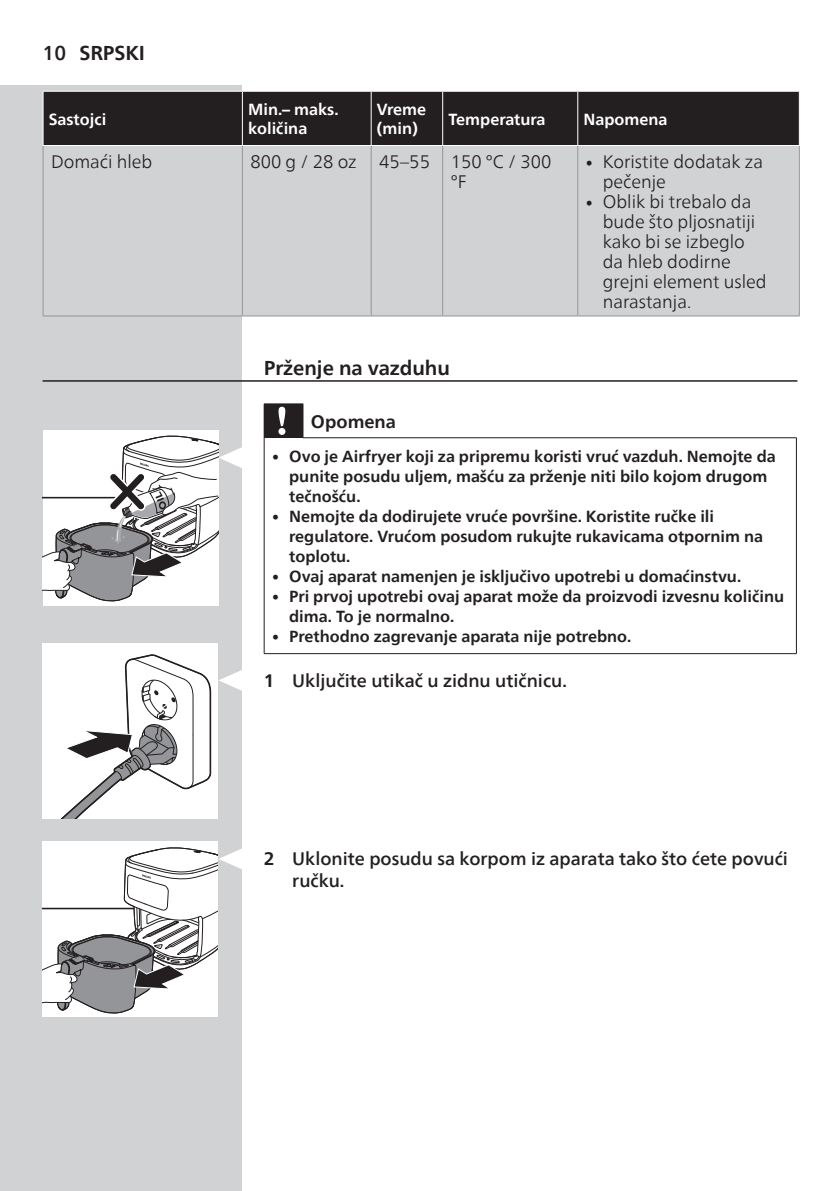
<style>
.page{position:relative;width:840px;height:1191px;background:#fff}
.page>*{position:absolute;margin:0;border:0;box-sizing:border-box;transform-origin:0 0}
.heading-title-paragr{font:700 20px "Neue Frutiger World";color:#231f20}
.dfutable{font:300 18px/20px "Neue Frutiger World";color:#231f20}
.t1{font:500 18px/21.6px "Neue Frutiger World";color:#231f20}
.cautions-caption-par{font:700 18px "Neue Frutiger World";color:#231f20}
.t2{font:700 16px/20px "Neue Frutiger World";color:#231f20}
.dfutable_header{font:700 16px/19.2px "Neue Frutiger World";color:#fff}
.s1{font-weight:500}
.s2{font-size:14.2px}
.s3{font-weight:300;font-size:14.2px}
.s4{font-weight:700}
</style>
<div class="page">
<div style="left:0;top:85px;width:241px;height:1106px;background:#d1d2d4"></div>
<hr style="left:43px;top:380px;width:754px;height:2px;background:#231f20">
<div style="left:44px;top:92px;width:754px;height:53px;background:#231f20"></div>
<div style="left:241px;top:146px;width:557px;height:169px;background:#d1d2d4"></div>
<hr style="left:370px;top:92px;width:1px;height:53px;background:#fff">
<hr style="left:442px;top:92px;width:1px;height:53px;background:#fff">
<hr style="left:577px;top:92px;width:1px;height:53px;background:#fff">
<hr style="left:43px;top:146px;width:1px;height:169px;background:#939598">
<hr style="left:242px;top:146px;width:1px;height:169px;background:#939598">
<hr style="left:370px;top:146px;width:1px;height:169px;background:#939598">
<hr style="left:442px;top:146px;width:1px;height:169px;background:#939598">
<hr style="left:577px;top:146px;width:1px;height:169px;background:#939598">
<hr style="left:798px;top:146px;width:1px;height:169px;background:#939598">
<hr style="left:43px;top:315px;width:199px;height:1px;background:#939598">
<hr style="left:242px;top:315px;width:129px;height:1px;background:#939598">
<hr style="left:371px;top:315px;width:71px;height:1px;background:#939598">
<hr style="left:442px;top:315px;width:135px;height:1px;background:#939598">
<hr style="left:577px;top:315px;width:222px;height:1px;background:#939598">
<hr style="left:43px;top:91px;width:199px;height:1px;background:#fff">
<hr style="left:43px;top:92px;width:1px;height:53px;background:#fff">
<hr style="left:242px;top:92px;width:1px;height:53px;background:#fff">
<hr style="left:43px;top:145px;width:199px;height:1px;background:#fff">
<div style="left:264px;top:404px;width:39px;height:34px;background:#231f20"></div>
<hr style="left:264px;top:403px;width:39px;height:1px;background:#231f20">
<hr style="left:795px;top:438px;width:1px;height:215px;background:#231f20">
<hr style="left:264px;top:438px;width:1px;height:215px;background:#231f20">
<hr style="left:264px;top:653px;width:39px;height:1px;background:#231f20">
<hr style="left:303px;top:653px;width:493px;height:1px;background:#231f20">
<hr style="left:302px;top:437px;width:494px;height:1px;background:#231f20">
<svg style="left:278px;top:407px;width:7px;height:28px"></svg>
<div style="left:43px;top:430px;width:175px;height:175px;background:#fff"></div>
<svg style="left:43px;top:435px;width:199px;height:170px"></svg>
<svg style="left:219px;top:669px;width:23px;height:22px"></svg>
<div style="left:43px;top:643px;width:175px;height:175px;background:#fff"></div>
<svg style="left:61px;top:654px;width:151px;height:164px"></svg>
<div style="left:43px;top:841px;width:175px;height:176px;background:#fff"></div>
<svg style="left:43px;top:846px;width:199px;height:171px"></svg>
<p class="heading-title-paragr" style="left:43px;top:35px;width:104px"><span class="s1">10</span> SRPSKI</p>
<p class="dfutable_header" style="left:49px;top:109px;width:59px">Sastojci</p>
<p class="dfutable_header" style="left:248px;top:99px;width:92px">Min.– maks. količina</p>
<p class="dfutable_header" style="left:376px;top:99px;width:51px">Vreme</p>
<p class="dfutable_header" style="left:376px;top:119px;width:43px">(min)</p>
<p class="dfutable_header" style="left:448px;top:109px;width:99px">Temperatura</p>
<p class="dfutable_header" style="left:583px;top:109px;width:85px">Napomena</p>
<p class="dfutable" style="left:51px;top:152px;width:103px">Domaći hleb</p>
<p class="dfutable" style="left:250px;top:152px;width:108px">800 g / 28 oz</p>
<p class="dfutable" style="left:379px;top:152px;width:52px">45–55</p>
<p class="dfutable" style="left:450px;top:152px;width:102px">150 °C / 300 °F</p>
<p class="dfutable" style="left:602px;top:152px;width:162px;text-indent:-17px"><span class="s2">•</span> Koristite dodatak za pečenje</p>
<p class="dfutable" style="left:602px;top:192px;width:165px;text-indent:-17px"><span class="s2">•</span> Oblik bi trebalo da bude što pljosnatiji kako bi se izbeglo da hleb dodirne grejni element usled narastanja.</p>
<p class="heading-title-paragr" style="left:264px;top:350px;width:187px">Prženje na vazduhu</p>
<p class="cautions-caption-par" style="left:311px;top:405px;width:86px">Opomena</p>
<p class="t2" style="left:289px;top:446px;width:487px;text-indent:-17px"><span class="s3">•</span> Ovo je Airfryer koji za pripremu koristi vruć vazduh. Nemojte da punite posudu uljem, mašću za prženje niti bilo kojom drugom tečnošću.</p>
<p class="t2" style="left:289px;top:506px;width:475px;text-indent:-17px"><span class="s3">•</span> Nemojte da dodirujete vruće površine. Koristite ručke ili regulatore. Vrućom posudom rukujte rukavicama otpornim na toplotu.</p>
<p class="t2" style="left:272px;top:566px;width:470px"><span class="s3">•</span> Ovaj aparat namenjen je isključivo upotrebi u domaćinstvu.</p>
<p class="t2" style="left:289px;top:586px;width:496px;text-indent:-17px"><span class="s3">•</span> Pri prvoj upotrebi ovaj aparat može da proizvodi izvesnu količinu dima. To je normalno.</p>
<p class="t2" style="left:272px;top:626px;width:360px"><span class="s3">•</span> Prethodno zagrevanje aparata nije potrebno.</p>
<p class="t1" style="left:264px;top:670px;width:304px"><span class="s4">1</span> Uključite utikač u zidnu utičnicu.</p>
<p class="t1" style="left:292px;top:848px;width:497px;text-indent:-28px"><span class="s4">2</span> Uklonite posudu sa korpom iz aparata tako što ćete povući ručku.</p>
</div>
